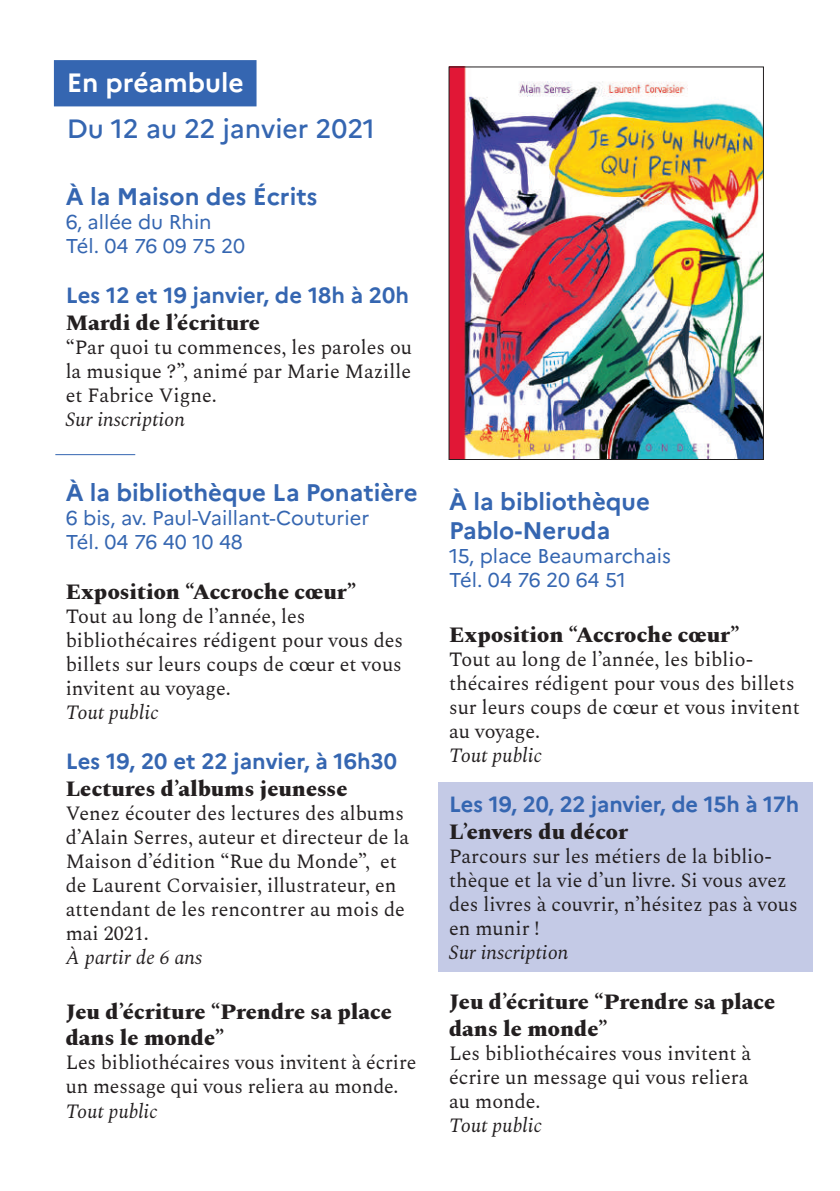
<style>
.page{position:relative;width:840px;height:1191px;background:#fff}
.page>*{position:absolute;margin:0;border:0;box-sizing:border-box;transform-origin:0 0}
.t1{font:500 26.4px "Marianne";color:#3566b1}
.t2{font:700 26.4px "Marianne";color:#fff}
.t3{font:700 24px/28.8px "Marianne";color:#3566b1}
.t4{font:800 22px/26.4px "Spectral";color:#231f20}
.t5{font:700 22px "Marianne";color:#3566b1}
.t6{font:20px/24px "Spectral";color:#231f20}
.t7{font:20px/24px "Marianne";color:#3566b1}
.t8{font:italic 20px "Spectral";color:#231f20}
</style>
<div class="page">
<div style="left:437px;top:782px;width:375px;height:189px;background:#c4cae6"></div>
<div style="left:54px;top:60px;width:202px;height:46px;background:#3566b1"></div>
<hr style="left:55px;top:454px;width:80px;height:1px;background:#3566b1">
<img style="left:450px;top:68px;width:311px;height:390px">
<h1 class="t2" style="left:67px;top:66px;width:178px">En préambule</h1>
<h1 class="t1" style="left:67px;top:113px;width:310px">Du 12 au 22 janvier 2021</h1>
<p class="t3" style="left:66px;top:182px;width:253px">À la Maison des Écrits</p>
<p class="t7" style="left:66px;top:210px;width:181px">6, allée du Rhin<br>Tél. 04 76 09 75 20</p>
<p class="t5" style="left:66px;top:282px;width:344px">Les 12 et 19 janvier, de 18h à 20h</p>
<p class="t4" style="left:66px;top:307px;width:196px">Mardi de l’écriture</p>
<p class="t6" style="left:66px;top:333px;width:347px;text-align:justify">“Par quoi tu commences, les paroles ou la musique ?”, animé par Marie Mazille et Fabrice Vigne.</p>
<p class="t8" style="left:66px;top:404px;width:121px">Sur inscription</p>
<p class="t3" style="left:66px;top:478px;width:353px">À la bibliothèque La Ponatière</p>
<p class="t7" style="left:66px;top:506px;width:305px">6 bis, av. Paul-Vaillant-Couturier<br>Tél. 04 76 40 10 48</p>
<p class="t4" style="left:66px;top:577px;width:292px">Exposition “Accroche cœur”</p>
<p class="t6" style="left:66px;top:603px;width:339px">Tout au long de l’année, les bibliothécaires rédigent pour vous des billets sur leurs coups de cœur et vous invitent au voyage.</p>
<p class="t8" style="left:66px;top:698px;width:94px">Tout public</p>
<p class="t5" style="left:66px;top:748px;width:332px">Les 19, 20 et 22 janvier, à 16h30</p>
<p class="t4" style="left:66px;top:773px;width:283px">Lectures d’albums jeunesse</p>
<p class="t6" style="left:66px;top:799px;width:345px">Venez écouter des lectures des albums d’Alain Serres, auteur et directeur de la Maison d’édition “Rue du Monde”, et de Laurent Corvaisier, illustrateur, en attendant de les rencontrer au mois de mai 2021.</p>
<p class="t8" style="left:66px;top:942px;width:138px">À partir de 6 ans</p>
<p class="t4" style="left:66px;top:997px;width:327px">Jeu d’écriture “Prendre sa place dans le monde”</p>
<p class="t6" style="left:66px;top:1049px;width:352px">Les bibliothécaires vous invitent à écrire un message qui vous reliera au monde.</p>
<p class="t8" style="left:66px;top:1096px;width:93px">Tout public</p>
<p class="t3" style="left:449px;top:487px;width:202px">À la bibliothèque<br>Pablo-Neruda</p>
<p class="t7" style="left:449px;top:543px;width:223px">15, place Beaumarchais<br>Tél. 04 76 20 64 51</p>
<p class="t4" style="left:449px;top:620px;width:292px">Exposition “Accroche cœur”</p>
<p class="t6" style="left:449px;top:646px;width:352px">Tout au long de l’année, les biblio&shy;thécaires rédigent pour vous des billets sur leurs coups de cœur et vous invitent au voyage.</p>
<p class="t8" style="left:449px;top:741px;width:94px">Tout public</p>
<p class="t5" style="left:449px;top:791px;width:351px">Les 19, 20, 22 janvier, de 15h à 17h</p>
<p class="t4" style="left:449px;top:816px;width:180px">L’envers du décor</p>
<p class="t6" style="left:449px;top:842px;width:350px">Parcours sur les métiers de la biblio&shy;thèque et la vie d’un livre. Si vous avez des livres à couvrir, n’hésitez pas à vous en munir !</p>
<p class="t8" style="left:449px;top:937px;width:121px">Sur inscription</p>
<p class="t4" style="left:449px;top:987px;width:327px">Jeu d’écriture “Prendre sa place dans le monde”</p>
<p class="t6" style="left:449px;top:1039px;width:303px">Les bibliothécaires vous invitent à écrire un message qui vous reliera au monde.</p>
<p class="t8" style="left:449px;top:1110px;width:94px">Tout public</p>
</div>
